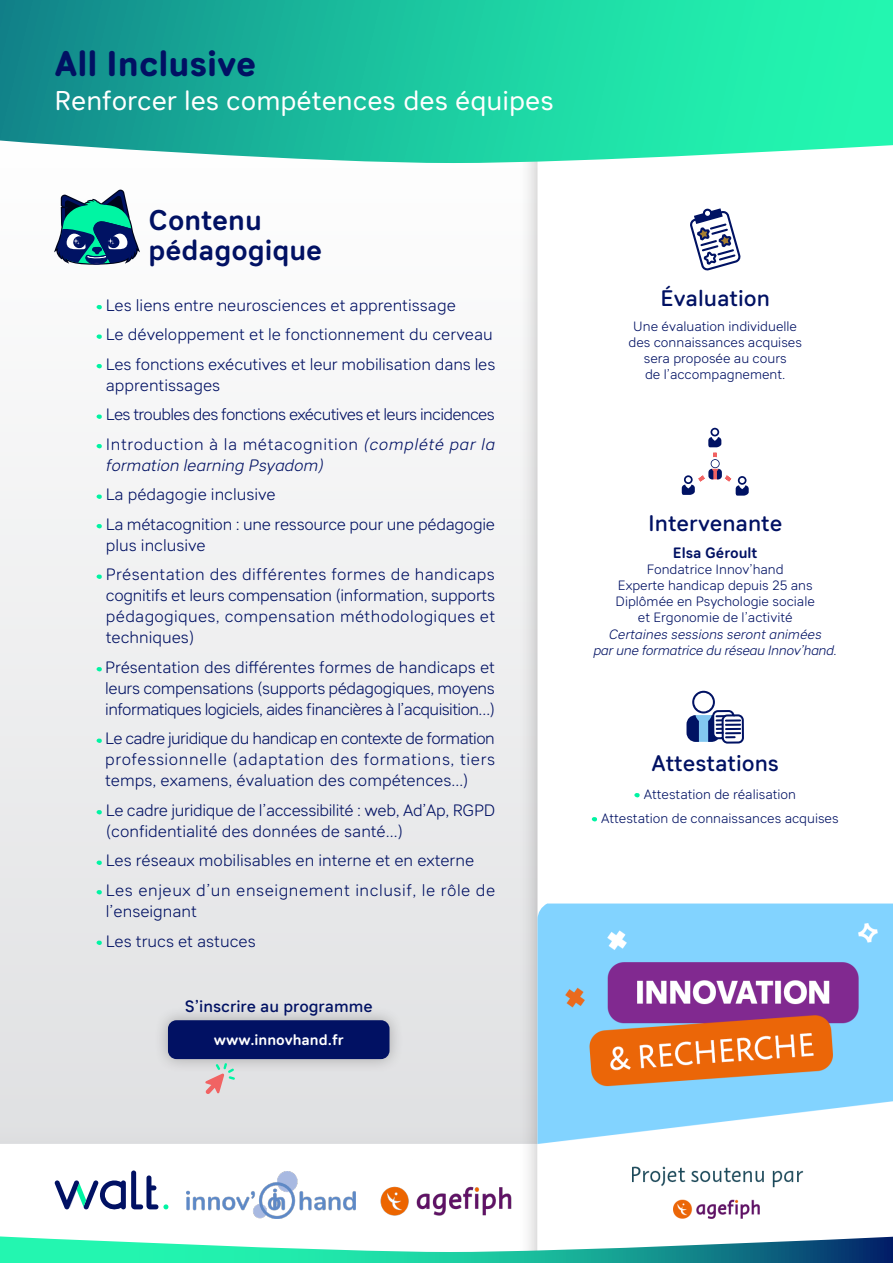
<style>
.page{position:relative;width:893px;height:1263px;background:#fff}
.page>*{position:absolute;margin:0;border:0;box-sizing:border-box;transform-origin:0 0}
.t1{font:800 35.55px "Sebino Soft";color:#011163}
.t2{font:700 28.5px/30px "Sebino Soft";color:#011163}
.t3{font:27.15px "Sebino Soft";color:#fff}
.t4{font:500 22.5px "Sebino Soft";color:#011163}
.t5{font:300 16.5px/21px "Sebino Soft";color:#011163;text-align:justify}
.t6{font:300 16.5px/21px "Sebino Soft";letter-spacing:-.02em;color:#011163}
.t7{font:italic 300 16.5px/21px "Sebino Soft";color:#011163}
.t8{font:300 16.5px/21px "Sebino Soft";letter-spacing:.035em;color:#011163}
.t9{font:300 16.5px "Sebino Soft";letter-spacing:-.035em;color:#011163}
.t10{font:500 16.5px "Sebino Soft";color:#011163}
.t11{font:700 15px "Sebino Soft";color:#fff}
.t12{font:700 15px "Sebino Soft";color:#011163}
.t13{font:300 13.5px/16.2px "Sebino Soft";color:#011163;text-align:center}
.s1{font-style:normal}
.s2{font-style:italic}
</style>
<div class="page">
<div style="left:0;top:129px;width:569px;height:1015px;background:linear-gradient(to bottom,#fff,#dfe0e2)"></div>
<div style="left:519px;top:103px;width:374px;height:1160px;background:#231f20;opacity:.3"></div>
<svg style="left:537px;top:163px;width:356px;height:740px"></svg>
<svg style="left:0;top:0;width:893px;height:163px;background:#27caa4"></svg>
<svg style="left:96px;top:305px;width:6px;height:5px"></svg>
<svg style="left:96px;top:334px;width:6px;height:6px"></svg>
<svg style="left:96px;top:364px;width:6px;height:5px"></svg>
<svg style="left:96px;top:414px;width:6px;height:6px"></svg>
<svg style="left:96px;top:444px;width:6px;height:5px"></svg>
<svg style="left:96px;top:494px;width:6px;height:6px"></svg>
<svg style="left:96px;top:524px;width:6px;height:5px"></svg>
<svg style="left:96px;top:574px;width:6px;height:6px"></svg>
<svg style="left:96px;top:667px;width:6px;height:5px"></svg>
<svg style="left:96px;top:738px;width:6px;height:6px"></svg>
<svg style="left:96px;top:810px;width:6px;height:5px"></svg>
<svg style="left:96px;top:860px;width:6px;height:6px"></svg>
<svg style="left:96px;top:890px;width:6px;height:5px"></svg>
<svg style="left:96px;top:940px;width:6px;height:6px"></svg>
<svg style="left:688px;top:207px;width:55px;height:66px"></svg>
<svg style="left:682px;top:280px;width:67px;height:623px"></svg>
<svg style="left:634px;top:793px;width:6px;height:5px"></svg>
<svg style="left:591px;top:817px;width:7px;height:5px"></svg>
<img style="left:537px;top:903px;width:356px;height:333px">
<svg style="left:54px;top:190px;width:86px;height:75px"></svg>
<svg style="left:0;top:1236px;width:893px;height:27px"></svg>
<svg style="left:55px;top:1170px;width:113px;height:40px"></svg>
<img style="left:380px;top:1179px;width:152px;height:39px">
<img style="left:187px;top:1171px;width:169px;height:47px">
<div style="left:154px;top:1006px;width:250px;height:67px;background:#231f20;opacity:.3"></div>
<div style="left:168px;top:1020px;width:221px;height:39px;background:#011163;border-radius:9px"></div>
<svg style="left:205px;top:1063px;width:30px;height:31px"></svg>
<p class="t1" style="left:54px;top:44px;width:203px">All Inclusive</p>
<p class="t3" style="left:54px;top:86px;width:501px">Renforcer les compétences des équipes</p>
<p class="t2" style="left:149px;top:206px;width:175px">Contenu pédagogique</p>
<p class="t5" style="left:106px;top:295px;width:351px">Les liens entre neurosciences et apprentissage</p>
<p class="t5" style="left:106px;top:324px;width:388px">Le développement et le fonctionnement du cerveau</p>
<p class="t5" style="left:106px;top:354px;width:391px">Les fonctions exécutives et leur mobilisation dans les apprentissages</p>
<p class="t9" style="left:106px;top:406px;width:390px">Les troubles des fonctions exécutives et leurs incidences</p>
<p class="t7" style="left:106px;top:434px;width:391px"><span class="s1">Introduction à la métacognition</span> (complété par la formation learning Psyadom)</p>
<p class="t5" style="left:106px;top:484px;width:171px">La pédagogie inclusive</p>
<p class="t5" style="left:106px;top:514px;width:391px">La métacognition : une ressource pour une pédagogie plus inclusive</p>
<p class="t5" style="left:106px;top:564px;width:391px">Présentation des différentes formes de handicaps cognitifs et leurs compensation (information, supports pédagogiques, compensation méthodologiques et techniques)</p>
<p class="t5" style="left:105px;top:657px;width:391px">Présentation des différentes formes de handicaps et leurs compensations (supports pédagogiques, moyens informatiques logiciels, aides financières à l’acquisition…)</p>
<p class="t5" style="left:105px;top:728px;width:391px">Le cadre juridique du handicap en contexte de formation professionnelle (adaptation des formations, tiers temps, examens, évaluation des compétences…)</p>
<p class="t6" style="left:106px;top:800px;width:391px">Le cadre juridique de l’accessibilité : web, Ad’Ap, RGPD (confidentialité des données de santé…)</p>
<p class="t5" style="left:106px;top:850px;width:370px">Les réseaux mobilisables en interne et en externe</p>
<p class="t8" style="left:106px;top:880px;width:391px">Les enjeux d’un enseignement inclusif, le rôle de l’enseignant</p>
<p class="t5" style="left:106px;top:930px;width:151px">Les trucs et astuces</p>
<p class="t10" style="left:185px;top:997px;width:189px">S’inscrire au programme</p>
<p class="t11" style="left:214px;top:1032px;width:131px">www.innovhand.fr</p>
<p class="t4" style="left:660px;top:286px;width:111px">Évaluation</p>
<p class="t13" style="left:628px;top:318px;width:175px">Une évaluation individuelle des connaissances acquises sera proposée au cours<br>de l’accompagnement.</p>
<p class="t4" style="left:648px;top:511px;width:136px">Intervenante</p>
<p class="t12" style="left:673px;top:544px;width:86px">Elsa Géroult</p>
<p class="t13" style="left:593px;top:561px;width:245px">Fondatrice Innov’hand<br>Experte handicap depuis 25 ans<br>Diplômée en Psychologie sociale<br>et Ergonomie de l’activité<br><span class="s2">Certaines sessions seront animées<br>par une formatrice du réseau Innov’hand.</span></p>
<p class="t4" style="left:651px;top:750px;width:129px">Attestations</p>
<p class="t13" style="left:644px;top:786px;width:154px">Attestation de réalisation</p>
<p class="t13" style="left:601px;top:810px;width:239px">Attestation de connaissances acquises</p>
</div>
